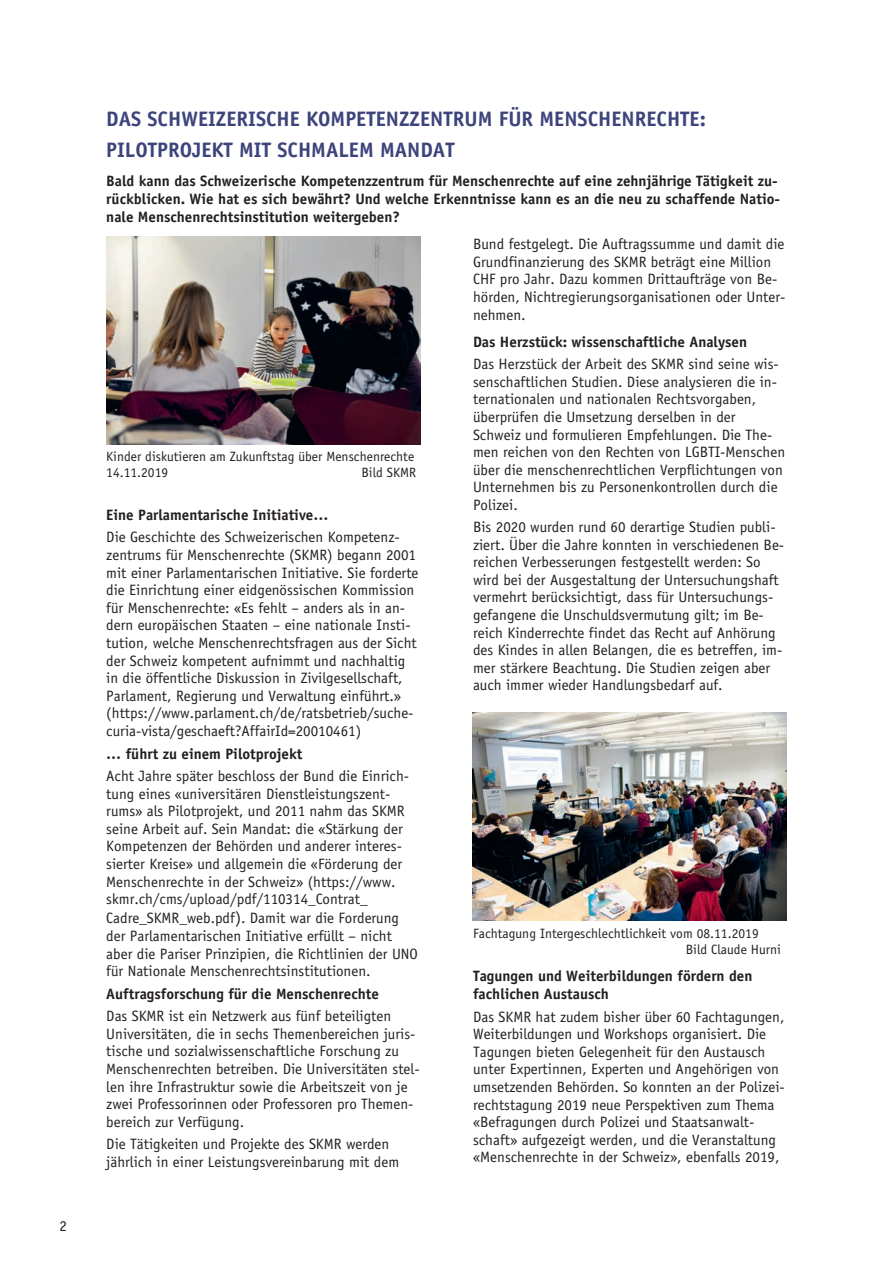
<style>
.page{position:relative;width:893px;height:1263px;background:#fff}
.page>*{position:absolute;margin:0;border:0;box-sizing:border-box;transform-origin:0 0}
.t1{font:700 21px/30.3px "Officina Sans Std";color:#3d447b}
.t2{font:15px/17.5px "Officina Sans Std";color:#231f20}
.t3{font:700 15px/18.3px "Officina Sans Std";color:#231f20}
.t4{font:13.5px/15.9px "Officina Sans Std";color:#231f20}
.s1{font-size:16.5px}
</style>
<div class="page">
<img style="left:106px;top:236px;width:315px;height:208px">
<img style="left:472px;top:712px;width:315px;height:209px">
<p class="t2" style="left:60px;top:1217px;width:9px">2</p>
<h1 class="t1" style="left:106px;top:104px;width:601px">DAS SCHWEIZERISCHE KOMPETENZZENTRUM FÜR MENSCHENRECHTE:<br>PILOTPROJEKT MIT SCHMALEM MANDAT</h1>
<p class="t3" style="left:106px;top:171px;width:675px">Bald kann das Schweizerische Kompetenzzentrum für Menschenrechte auf eine zehnjährige Tätigkeit zu&shy;rückblicken. Wie hat es sich bewährt? Und welche Erkenntnisse kann es an die neu zu schaffende Natio&shy;nale Menschenrechtsinstitution weitergeben?</p>
<p class="t4" style="left:106px;top:449px;width:310px">Kinder diskutieren am Zukunftstag über Menschenrechte<br>14.11.2019</p>
<p class="t4" style="left:361px;top:465px;width:56px">Bild SKMR</p>
<p class="t3" style="left:106px;top:506px;width:224px">Eine Parlamentarische Initiative…</p>
<p class="t2" style="left:106px;top:528px;width:314px">Die Geschichte des Schweizerischen Kompetenz&shy;zentrums für Menschenrechte (SKMR) begann 2001 mit einer Parlamentarischen Initiative. Sie forderte die Einrichtung einer eidgenössischen Kommission für Menschenrechte: «Es fehlt – anders als in an&shy;dern europäischen Staaten – eine nationale Insti&shy;tution, welche Menschenrechtsfragen aus der Sicht der Schweiz kompetent aufnimmt und nachhaltig in die öffentliche Diskussion in Zivilgesellschaft, Parlament, Regierung und Verwaltung einführt.» (https://www.parlament.ch/de/ratsbetrieb/suche&shy;curia-vista/geschaeft?AffairId=20010461)</p>
<p class="t3" style="left:106px;top:744px;width:198px">… führt zu einem Pilotprojekt</p>
<p class="t2" style="left:106px;top:767px;width:313px">Acht Jahre später beschloss der Bund die Einrich&shy;tung eines «universitären Dienstleistungszent&shy;rums» als Pilotprojekt, und 2011 nahm das SKMR seine Arbeit auf. Sein Mandat: die «Stärkung der Kompetenzen der Behörden und anderer interes&shy;sierter Kreise» und allgemein die «Förderung der Menschenrechte in der Schweiz» (https://www. skmr.ch/cms/upload/pdf/110314_Contrat_ Cadre_SKMR_web.pdf<span class="s1">)</span>. Damit war die Forderung der Parlamentarischen Initiative erfüllt – nicht aber die Pariser Prinzipien, die Richtlinien der UNO für Nationale Menschenrechtsinstitutionen.</p>
<p class="t3" style="left:106px;top:984px;width:274px">Auftragsforschung für die Menschenrechte</p>
<p class="t2" style="left:106px;top:1007px;width:315px">Das SKMR ist ein Netzwerk aus fünf beteiligten Universitäten, die in sechs Themenbereichen juris&shy;tische und sozialwissenschaftliche Forschung zu Menschenrechten betreiben. Die Universitäten stel&shy;len ihre Infrastruktur sowie die Arbeitszeit von je zwei Professorinnen oder Professoren pro Themen&shy;bereich zur Verfügung.</p>
<p class="t2" style="left:106px;top:1135px;width:294px">Die Tätigkeiten und Projekte des SKMR werden jährlich in einer Leistungsvereinbarung mit dem</p>
<p class="t2" style="left:473px;top:235px;width:314px">Bund festgelegt. Die Auftragssumme und damit die Grundfinanzierung des SKMR beträgt eine Million CHF pro Jahr. Dazu kommen Drittaufträge von Be&shy;hörden, Nichtregierungsorganisationen oder Unter&shy;nehmen.</p>
<p class="t3" style="left:473px;top:332px;width:276px">Das Herzstück: wissenschaftliche Analysen</p>
<p class="t2" style="left:473px;top:355px;width:314px">Das Herzstück der Arbeit des SKMR sind seine wis&shy;senschaftlichen Studien. Diese analysieren die in&shy;ternationalen und nationalen Rechtsvorgaben, überprüfen die Umsetzung derselben in der Schweiz und formulieren Empfehlungen. Die The&shy;men reichen von den Rechten von LGBTI-Menschen über die menschenrechtlichen Verpflichtungen von Unternehmen bis zu Personenkontrollen durch die Polizei.</p>
<p class="t2" style="left:473px;top:518px;width:313px">Bis 2020 wurden rund 60 derartige Studien publi&shy;ziert. Über die Jahre konnten in verschiedenen Be&shy;reichen Verbesserungen festgestellt werden: So wird bei der Ausgestaltung der Untersuchungshaft vermehrt berücksichtigt, dass für Untersuchungs&shy;gefangene die Unschuldsvermutung gilt; im Be&shy;reich Kinderrechte findet das Recht auf Anhörung des Kindes in allen Belangen, die es betreffen, im&shy;mer stärkere Beachtung. Die Studien zeigen aber auch immer wieder Handlungsbedarf auf.</p>
<p class="t4" style="left:686px;top:926px;width:97px;text-indent:-213px">Fachtagung Intergeschlechtlichkeit vom 08.11.2019<br>Bild Claude Hurni</p>
<p class="t3" style="left:473px;top:966px;width:281px">Tagungen und Weiterbildungen fördern den fachlichen Austausch</p>
<p class="t2" style="left:473px;top:1008px;width:313px">Das SKMR hat zudem bisher über 60 Fachtagungen, Weiterbildungen und Workshops organisiert. Die Tagungen bieten Gelegenheit für den Austausch unter Expertinnen, Experten und Angehörigen von umsetzenden Behörden. So konnten an der Polizei&shy;rechtstagung 2019 neue Perspektiven zum Thema «Befragungen durch Polizei und Staatsanwalt&shy;schaft» aufgezeigt werden, und die Veranstaltung «Menschenrechte in der Schweiz», ebenfalls 2019,</p>
</div>
